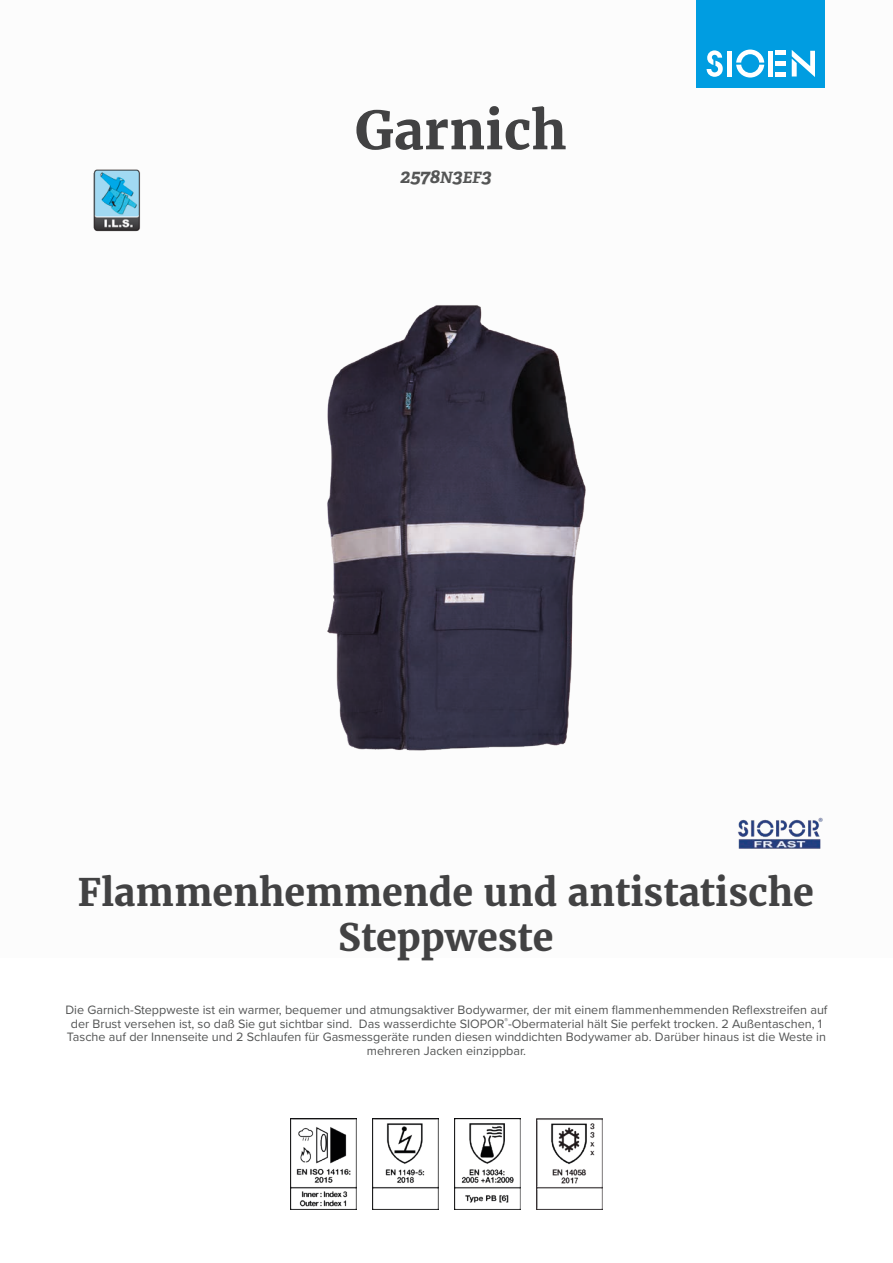
<style>
.page{position:relative;width:893px;height:1263px;background:#fff}
.page>*{position:absolute;margin:0;border:0;box-sizing:border-box;transform-origin:0 0}
.t1{font:700 52.5px "Merriweather";color:#424243}
.t2{font:700 37.5px/45px "Merriweather";color:#424243;text-align:center}
.t3{font:italic 700 19.5px "Adelle";color:#545555}
.t4{font:12.6px/13.6px "Proxima Nova";color:#545555;text-align:center}
.s1{font-size:15.6px}
</style>
<div class="page">
<div style="left:697px;top:0;width:128px;height:88px;background:#009de1"></div>
<svg style="left:707px;top:50px;width:16px;height:27px"></svg>
<svg style="left:736px;top:50px;width:28px;height:28px"></svg>
<div style="left:727px;top:51px;width:5px;height:26px;background:#fff"></div>
<div style="left:768px;top:51px;width:5px;height:26px;background:#fff"></div>
<div style="left:775px;top:72px;width:11px;height:5px;background:#fff"></div>
<div style="left:775px;top:61px;width:11px;height:5px;background:#fff"></div>
<hr style="left:775px;top:51px;width:11px;height:4px;background:#fff">
<svg style="left:792px;top:50px;width:23px;height:27px"></svg>
<img style="left:93px;top:169px;width:48px;height:63px">
<img style="left:738px;top:817px;width:85px;height:32px">
<img style="left:290px;top:1118px;width:66px;height:92px">
<img style="left:372px;top:1118px;width:67px;height:92px">
<img style="left:454px;top:1118px;width:67px;height:92px">
<img style="left:536px;top:1118px;width:67px;height:92px">
<img style="left:327px;top:305px;width:259px;height:446px">
<h1 class="t1" style="left:355px;top:95px;width:213px">Garnich</h1>
<h3 class="t3" style="left:400px;top:164px;width:93px">2578<span class="s1">N</span>3<span class="s1">EF</span>3</h3>
<h2 class="t2" style="left:78px;top:869px;width:737px">Flammenhemmende und antistatische<br>Steppweste</h2>
<p class="t4" style="left:65px;top:1002px;width:764px">Die Garnich-Steppweste ist ein warmer, bequemer und atmungsaktiver Bodywarmer, der mit einem flammenhemmenden Reflexstreifen auf der Brust versehen ist, so daß Sie gut sichtbar sind. Das wasserdichte SIOPOR<sup>®</sup>-Obermaterial hält Sie perfekt trocken. 2 Außentaschen, 1<br>Tasche auf der Innenseite und 2 Schlaufen für Gasmessgeräte runden diesen winddichten Bodywamer ab. Darüber hinaus ist die Weste in mehreren Jacken einzippbar.</p>
</div>
